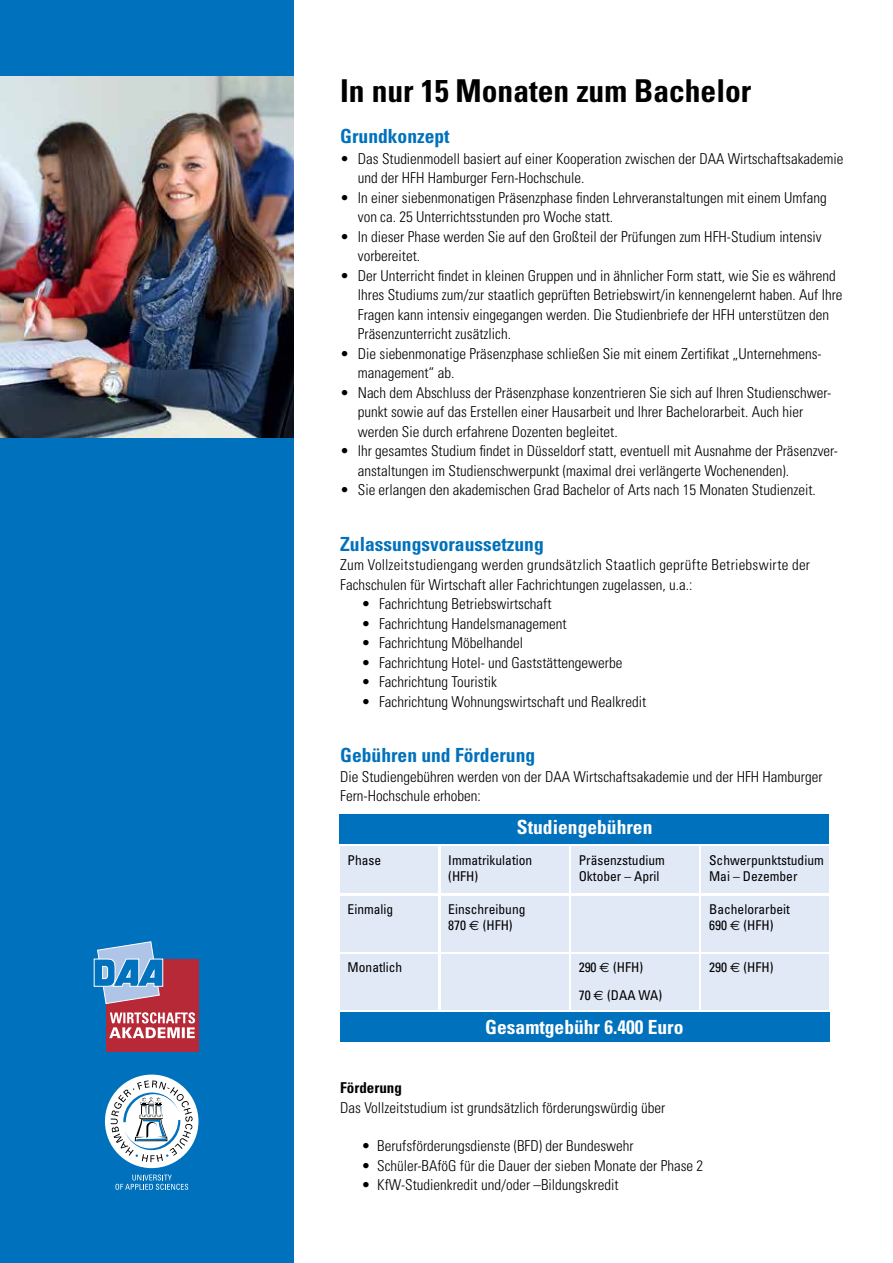
<style>
.page{position:relative;width:893px;height:1263px;background:#fff}
.page>*{position:absolute;margin:0;border:0;box-sizing:border-box;transform-origin:0 0}
.t1{font:700 condensed 31.5px "Univers";color:#000}
.t2{font:700 condensed 19.5px "Univers";color:#0071bc}
.t3{font:700 condensed 19.5px "Univers";color:#fff}
.t4{font:300 condensed 15px/19.5px "Univers";color:#000}
.t5{font:700 condensed 15px "Univers";color:#000}
.t6{font:condensed 13.5px/16.2px "Univers";color:#000}
.s1{font-family:"Euro Sans";font-stretch:normal}
</style>
<div class="page">
<div style="left:0;top:0;width:293px;height:1263px;background:#0071bc"></div>
<img style="left:0;top:77px;width:293px;height:361px">
<div style="left:340px;top:1012px;width:489px;height:29px;background:#0071bc"></div>
<div style="left:340px;top:814px;width:489px;height:30px;background:#0071bc"></div>
<div style="left:340px;top:846px;width:98px;height:47px;background:#e1e8f6"></div>
<div style="left:441px;top:846px;width:127px;height:47px;background:#e1e8f6"></div>
<div style="left:571px;top:846px;width:128px;height:47px;background:#e1e8f6"></div>
<div style="left:702px;top:846px;width:127px;height:47px;background:#e1e8f6"></div>
<div style="left:340px;top:954px;width:98px;height:55px;background:#e1e8f6"></div>
<div style="left:441px;top:954px;width:127px;height:55px;background:#e1e8f6"></div>
<div style="left:571px;top:954px;width:128px;height:55px;background:#e1e8f6"></div>
<div style="left:702px;top:954px;width:127px;height:55px;background:#e1e8f6"></div>
<div style="left:340px;top:896px;width:98px;height:55px;background:#e1e8f6"></div>
<div style="left:441px;top:896px;width:127px;height:55px;background:#e1e8f6"></div>
<div style="left:571px;top:896px;width:128px;height:55px;background:#e1e8f6"></div>
<div style="left:702px;top:896px;width:127px;height:55px;background:#e1e8f6"></div>
<div style="left:105px;top:1074px;width:93px;height:94px;background:#fff;border-radius:50%"></div>
<svg style="left:115px;top:1174px;width:73px;height:16px"></svg>
<svg style="left:111px;top:1080px;width:82px;height:82px"></svg>
<div style="left:106px;top:959px;width:93px;height:93px;background:#b82937"></div>
<svg style="left:93px;top:941px;width:71px;height:63px"></svg>
<svg style="left:109px;top:1012px;width:86px;height:26px"></svg>
<h1 class="t1" style="left:340px;top:71px;width:413px">In nur 15 Monaten zum Bachelor</h1>
<h2 class="t2" style="left:340px;top:124px;width:111px">Grundkonzept</h2>
<p class="t4" style="left:358px;top:149px;width:487px">Das Studienmodell basiert auf einer Kooperation zwischen der DAA Wirtschaftsakademie und der HFH Hamburger Fern-Hochschule.<br>In einer siebenmonatigen Präsenzphase finden Lehrveranstaltungen mit einem Umfang von ca. 25 Unterrichtsstunden pro Woche statt.<br>In dieser Phase werden Sie auf den Großteil der Prüfungen zum HFH-Studium intensiv vorbereitet.<br>Der Unterricht findet in kleinen Gruppen und in ähnlicher Form statt, wie Sie es während Ihres Studiums zum/zur staatlich geprüften Betriebswirt/in kennengelernt haben. Auf Ihre Fragen kann intensiv eingegangen werden. Die Studienbriefe der HFH unterstützen den Präsenzunterricht zusätzlich.<br>Die siebenmonatige Präsenzphase schließen Sie mit einem Zertifikat „Unternehmens&shy;management“ ab.<br>Nach dem Abschluss der Präsenzphase konzentrieren Sie sich auf Ihren Studienschwer&shy;punkt sowie auf das Erstellen einer Hausarbeit und Ihrer Bachelorarbeit. Auch hier werden Sie durch erfahrene Dozenten begleitet.<br>Ihr gesamtes Studium findet in Düsseldorf statt, eventuell mit Ausnahme der Präsenzver&shy;anstaltungen im Studienschwerpunkt (maximal drei verlängerte Wochenenden).<br>Sie erlangen den akademischen Grad Bachelor of Arts nach 15 Monaten Studienzeit.</p>
<p class="t4" style="left:340px;top:149px;width:11px">•</p>
<p class="t4" style="left:340px;top:188px;width:11px">•</p>
<p class="t4" style="left:340px;top:227px;width:11px">•</p>
<p class="t4" style="left:340px;top:266px;width:11px">•</p>
<p class="t4" style="left:340px;top:344px;width:11px">•</p>
<p class="t4" style="left:340px;top:383px;width:11px">•</p>
<p class="t4" style="left:340px;top:441px;width:11px">•</p>
<p class="t4" style="left:340px;top:480px;width:11px">•</p>
<h2 class="t2" style="left:340px;top:532px;width:205px">Zulassungsvoraussetzung</h2>
<p class="t4" style="left:340px;top:555px;width:471px">Zum Vollzeitstudiengang werden grundsätzlich Staatlich geprüfte Betriebswirte der</p>
<p class="t4" style="left:340px;top:575px;width:354px">Fachschulen für Wirtschaft aller Fachrichtungen zugelassen, u.a.:</p>
<p class="t4" style="left:379px;top:594px;width:174px">Fachrichtung Betriebswirtschaft</p>
<p class="t4" style="left:379px;top:614px;width:189px">Fachrichtung Handelsmanagement</p>
<p class="t4" style="left:379px;top:633px;width:146px">Fachrichtung Möbelhandel</p>
<p class="t4" style="left:379px;top:653px;width:245px">Fachrichtung Hotel- und Gaststättengewerbe</p>
<p class="t4" style="left:379px;top:672px;width:120px">Fachrichtung Touristik</p>
<p class="t4" style="left:379px;top:692px;width:269px">Fachrichtung Wohnungswirtschaft und Realkredit</p>
<p class="t4" style="left:361px;top:594px;width:11px;text-align:justify">• • • • • •</p>
<h2 class="t2" style="left:340px;top:743px;width:196px">Gebühren und Förderung</h2>
<p class="t4" style="left:340px;top:767px;width:484px">Die Studiengebühren werden von der DAA Wirtschaftsakademie und der HFH Hamburger<br>Fern-Hochschule erhoben:</p>
<h2 class="t3" style="left:517px;top:815px;width:137px">Studiengebühren</h2>
<p class="t6" style="left:348px;top:852px;width:35px">Phase</p>
<p class="t6" style="left:448px;top:852px;width:85px">Immatrikulation (HFH)</p>
<p class="t6" style="left:579px;top:852px;width:88px">Präsenzstudium<br>Oktober – April</p>
<p class="t6" style="left:709px;top:852px;width:116px">Schwerpunktstudium<br>Mai – Dezember</p>
<p class="t6" style="left:348px;top:901px;width:47px">Einmalig</p>
<p class="t6" style="left:448px;top:901px;width:79px">Einschreibung<br>870 <span class="s1">E</span> (HFH)</p>
<p class="t6" style="left:709px;top:901px;width:82px">Bachelorarbeit<br>690 <span class="s1">E</span> (HFH)</p>
<p class="t6" style="left:348px;top:959px;width:56px">Monatlich</p>
<p class="t6" style="left:579px;top:959px;width:66px">290 <span class="s1">E</span> (HFH)</p>
<p class="t6" style="left:709px;top:959px;width:66px">290 <span class="s1">E</span> (HFH)</p>
<p class="t6" style="left:579px;top:987px;width:85px">70 <span class="s1">E</span> (DAA WA)</p>
<h2 class="t3" style="left:485px;top:1015px;width:200px">Gesamtgebühr 6.400 Euro</h2>
<p class="t5" style="left:340px;top:1079px;width:63px">Förderung</p>
<p class="t4" style="left:340px;top:1098px;width:327px">Das Vollzeitstudium ist grundsätzlich förderungswürdig über</p>
<p class="t4" style="left:361px;top:1136px;width:274px">• Berufsförderungsdienste (BFD) der Bundeswehr</p>
<p class="t4" style="left:361px;top:1156px;width:343px">• Schüler-BAföG für die Dauer der sieben Monate der Phase 2</p>
<p class="t4" style="left:361px;top:1175px;width:259px">• KfW-Studienkredit und/oder –Bildungskredit</p>
</div>
